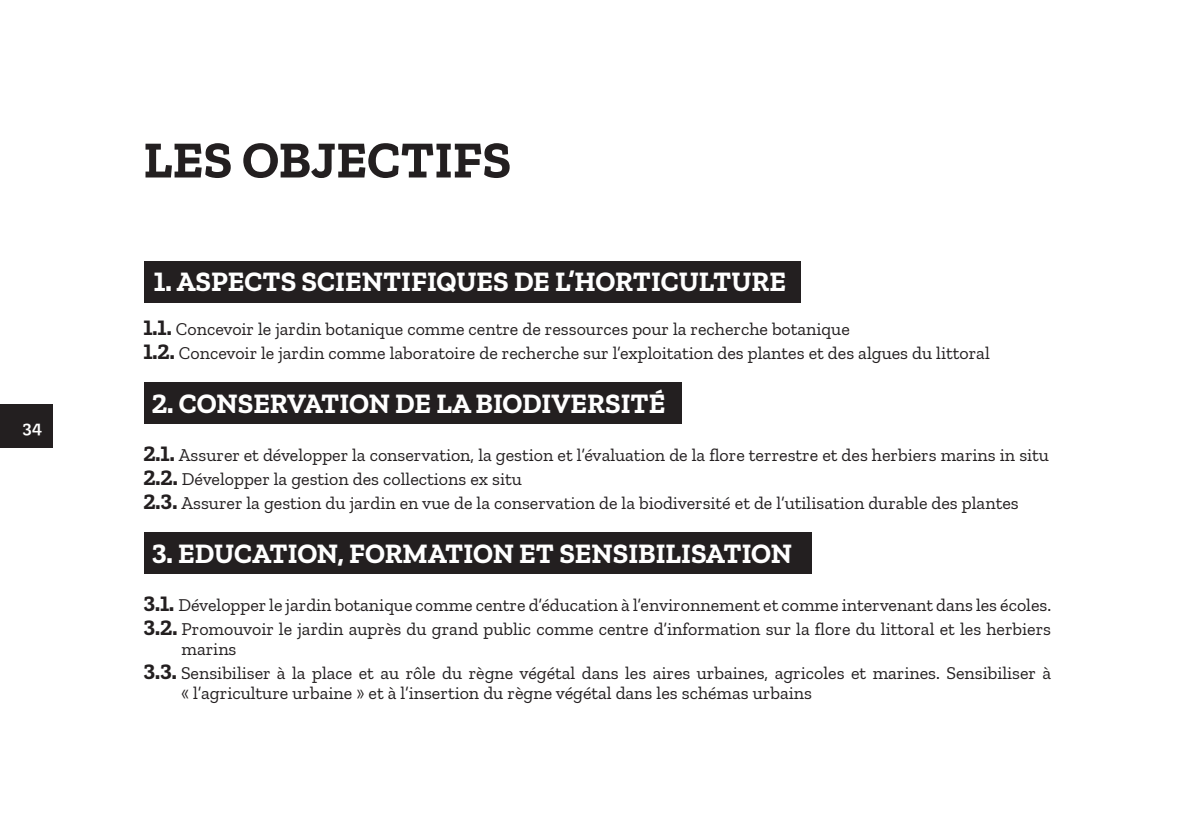
<style>
.page{position:relative;width:1192px;height:839px;background:#fff}
.page>*{position:absolute;margin:0;border:0;box-sizing:border-box;transform-origin:0 0}
.t1{font:700 52px "Zilla Slab";color:#231f20}
.t2{font:700 28px "Zilla Slab";color:#fff}
.t3{font:18px/24px "Zilla Slab";color:#231f20}
.t4{font:600 18px "Zilla Slab";color:#fff}
.s1{font-weight:700;font-size:22px}
</style>
<div class="page">
<div style="left:0;top:404px;width:52px;height:44px;background:#231f20"></div>
<div style="left:144px;top:261px;width:656px;height:42px;background:#231f20"></div>
<div style="left:144px;top:382px;width:538px;height:42px;background:#231f20"></div>
<div style="left:144px;top:532px;width:667px;height:42px;background:#231f20"></div>
<p class="t4" style="left:22px;top:416px;width:21px">34</p>
<h1 class="t1" style="left:143px;top:130px;width:369px">LES OBJECTIFS</h1>
<h2 class="t2" style="left:154px;top:266px;width:633px">1. ASPECTS SCIENTIFIQUES DE L’HORTICULTURE</h2>
<p class="t3" style="left:143px;top:317px;width:847px"><span class="s1">1.1.</span> Concevoir le jardin botanique comme centre de ressources pour la recherche botanique<br><span class="s1">1.2.</span> Concevoir le jardin comme laboratoire de recherche sur l’exploitation des plantes et des algues du littoral</p>
<h2 class="t2" style="left:152px;top:388px;width:515px">2. CONSERVATION DE LA BIODIVERSITÉ</h2>
<p class="t3" style="left:143px;top:443px;width:907px"><span class="s1">2.1.</span> Assurer et développer la conservation, la gestion et l’évaluation de la flore terrestre et des herbiers marins in situ<br><span class="s1">2.2.</span> Développer la gestion des collections ex situ<br><span class="s1">2.3.</span> Assurer la gestion du jardin en vue de la conservation de la biodiversité et de l’utilisation durable des plantes</p>
<h2 class="t2" style="left:152px;top:537px;width:642px">3. EDUCATION, FORMATION ET SENSIBILISATION</h2>
<p class="t3" style="left:143px;top:593px;width:909px"><span class="s1">3.1.</span> Développer le jardin botanique comme centre d’éducation à l’environnement et comme intervenant dans les écoles.<br><span class="s1">3.2.</span> Promouvoir le jardin auprès du grand public comme centre d’information sur la flore du littoral et les herbiers</p>
<p class="t3" style="left:143px;top:637px;width:909px;text-indent:38px">marins<br><span class="s1">3.3.</span> Sensibiliser à la place et au rôle du règne végétal dans les aires urbaines, agricoles et marines. Sensibiliser à</p>
<p class="t3" style="left:181px;top:681px;width:632px">« l’agriculture urbaine » et à l’insertion du règne végétal dans les schémas urbains</p>
</div>
